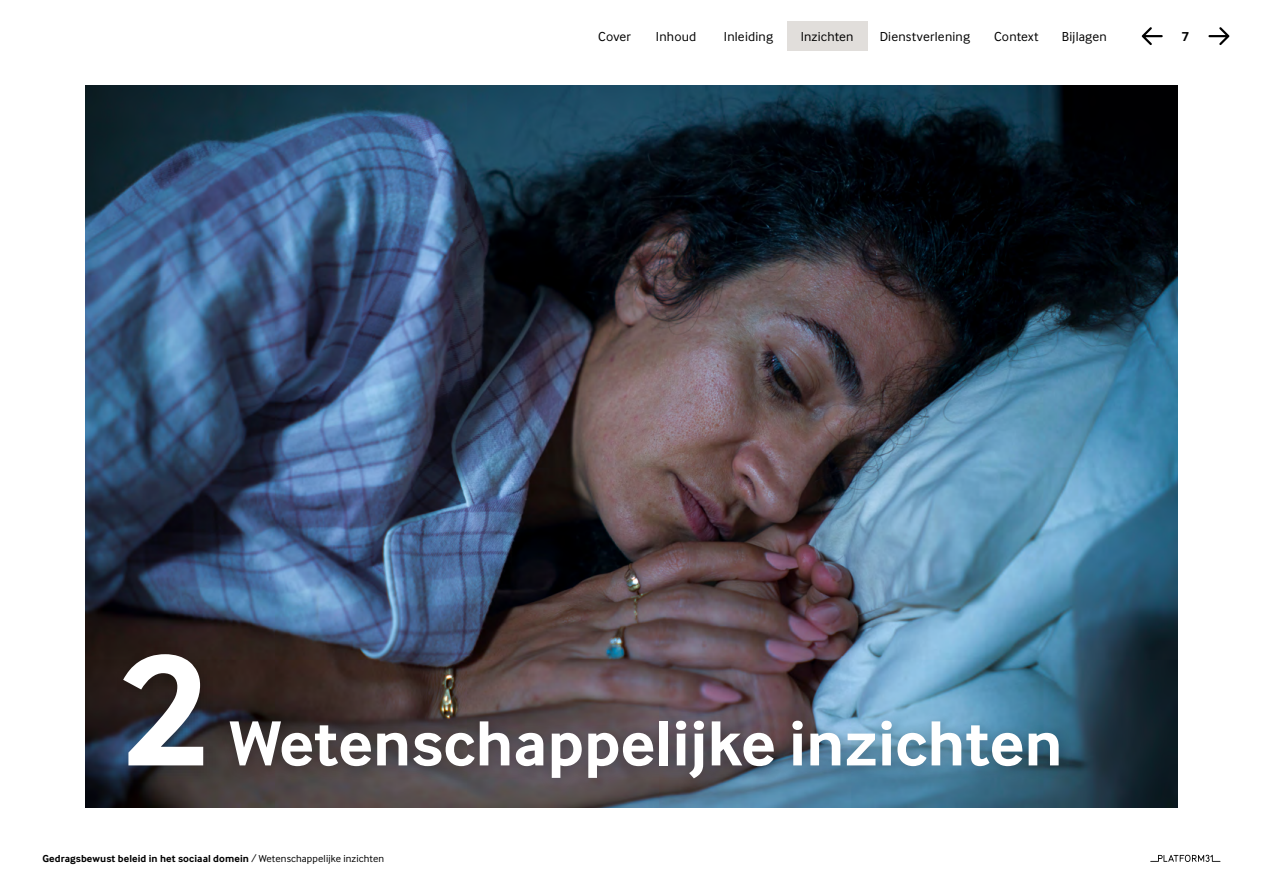
<style>
.page{position:relative;width:1263px;height:893px;background:#fff}
.page>*{position:absolute;margin:0;border:0;box-sizing:border-box;transform-origin:0 0}
.t1{font:700 165px "Inter Face";color:#fff}
.t2{font:700 66px "Inter Face";color:#fff}
.t3{font:13.5px "Inter Face";letter-spacing:.015em;color:#000}
.t4{font:700 13.5px "Inter Face";color:#000}
.t5{font:700 10.5px "Inter Face";letter-spacing:.01em;color:#000}
.s1{font-weight:400}
</style>
<div class="page">
<svg style="left:1150px;top:855px;width:70px;height:7px"></svg>
<svg style="left:1208px;top:27px;width:21px;height:18px"></svg>
<svg style="left:1142px;top:27px;width:21px;height:18px"></svg>
<img style="left:85px;top:85px;width:1093px;height:723px">
<div style="left:218px;top:709px;width:855px;height:85px;background:#000;opacity:.25"></div>
<div style="left:112px;top:642px;width:106px;height:140px;background:#000;opacity:.25"></div>
<div style="left:787px;top:21px;width:80px;height:30px;background:#e1dedb"></div>
<p class="t3" style="left:598px;top:29px;width:34px">Cover</p>
<p class="t3" style="left:656px;top:29px;width:42px">Inhoud</p>
<p class="t3" style="left:724px;top:29px;width:51px">Inleiding</p>
<p class="t3" style="left:801px;top:29px;width:54px">Inzichten</p>
<p class="t3" style="left:880px;top:29px;width:92px">Dienstverlening</p>
<p class="t3" style="left:994px;top:29px;width:46px">Context</p>
<p class="t3" style="left:1062px;top:29px;width:46px">Bijlagen</p>
<p class="t4" style="left:1182px;top:28px;width:9px">7</p>
<h1 class="t1" style="left:119px;top:615px;width:91px">2</h1>
<h2 class="t2" style="left:230px;top:705px;width:834px">Wetenschappelijke inzichten</h2>
<p class="t5" style="left:43px;top:852px;width:343px">Gedragsbewust beleid in het sociaal domein <span class="s1">/ Wetenschappelijke inzichten</span></p>
</div>
